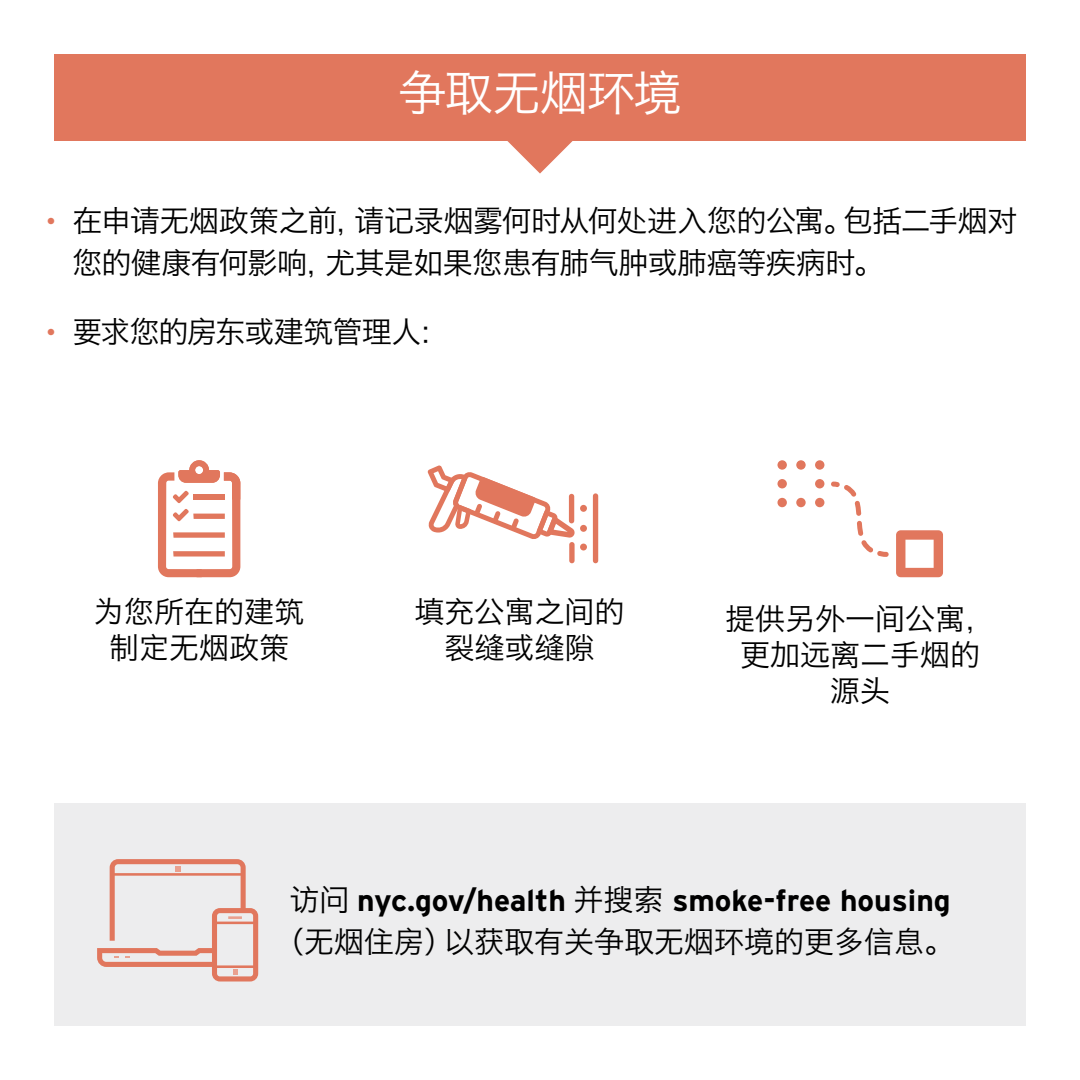
<style>
.page{position:relative;width:1080px;height:1080px;background:#fff}
.page>*{position:absolute;margin:0;border:0;box-sizing:border-box;transform-origin:0 0}
.t1{font:48px "Hiragino Sans GB W3";letter-spacing:-.02em;color:#fff}
.t2{font:30px/36px "Hiragino Sans GB W3";color:#000;text-align:center}
.t3{font:700 30px "Interstate";color:#000}
.t4{font:30px "Hiragino Sans GB W3";letter-spacing:-.025em;color:#000}
.s1{font-family:"Interstate";font-weight:300;color:#e1775d}
.s2{font-family:"Hiragino Sans GB W3";font-weight:400}
</style>
<div class="page">
<svg style="left:442px;top:140px;width:196px;height:34px"></svg>
<div style="left:54px;top:54px;width:972px;height:86px;background:#e1775d"></div>
<svg style="left:158px;top:460px;width:82px;height:117px"></svg>
<svg style="left:896px;top:530px;width:47px;height:47px"></svg>
<div style="left:777px;top:460px;width:10px;height:10px;background:#e1775d;border-radius:50%"></div>
<div style="left:777px;top:479px;width:10px;height:9px;background:#e1775d;border-radius:50%"></div>
<div style="left:777px;top:498px;width:10px;height:9px;background:#e1775d;border-radius:50%"></div>
<div style="left:796px;top:498px;width:10px;height:9px;background:#e1775d;border-radius:50%"></div>
<div style="left:815px;top:498px;width:9px;height:9px;background:#e1775d;border-radius:50%"></div>
<div style="left:815px;top:479px;width:9px;height:9px;background:#e1775d;border-radius:50%"></div>
<div style="left:815px;top:460px;width:9px;height:10px;background:#e1775d;border-radius:50%"></div>
<svg style="left:796px;top:460px;width:10px;height:10px"></svg>
<svg style="left:831px;top:481px;width:58px;height:76px"></svg>
<div style="left:580px;top:525px;width:7px;height:7px;background:#e1775d;border-radius:50%"></div>
<div style="left:580px;top:505px;width:7px;height:7px;background:#e1775d;border-radius:50%"></div>
<div style="left:580px;top:544px;width:7px;height:7px;background:#e1775d;border-radius:50%"></div>
<div style="left:569px;top:542px;width:6px;height:21px;background:#e1775d;border-radius:3px"></div>
<div style="left:593px;top:493px;width:5px;height:70px;background:#e1775d;border-radius:3px"></div>
<svg style="left:428px;top:465px;width:147px;height:74px"></svg>
<div style="left:54px;top:804px;width:972px;height:222px;background:#ededee"></div>
<svg style="left:97px;top:859px;width:161px;height:123px"></svg>
<h1 class="t1" style="left:398px;top:63px;width:285px">争取无烟环境</h1>
<p class="t2" style="left:72px;top:200px;width:946px;line-height:42px;text-align:left;text-indent:-27px"><span class="s1">•</span> 在申请无烟政策之前，请记录烟雾何时从何处进入您的公寓。包括二手烟对您的健康有何影响，尤其是如果您患有肺气肿或肺癌等疾病时。</p>
<p class="t4" style="left:45px;top:314px;width:405px"><span class="s1">•</span> 要求您的房东或建筑管理人：</p>
<p class="t2" style="left:94px;top:594px;width:211px">为您所在的建筑制定无烟政策</p>
<p class="t2" style="left:414px;top:594px;width:211px">填充公寓之间的裂缝或缝隙</p>
<p class="t2" style="left:725px;top:600px;width:271px">提供另外一间公寓，更加远离二手烟的源头</p>
<p class="t3" style="left:289px;top:884px;width:663px"><span class="s2">访问</span> nyc.gov/health <span class="s2">并搜索</span> smoke-free housing</p>
<p class="t2" style="left:274px;top:923px;width:682px">（无烟住房）以获取有关争取无烟环境的更多信息。</p>
</div>
